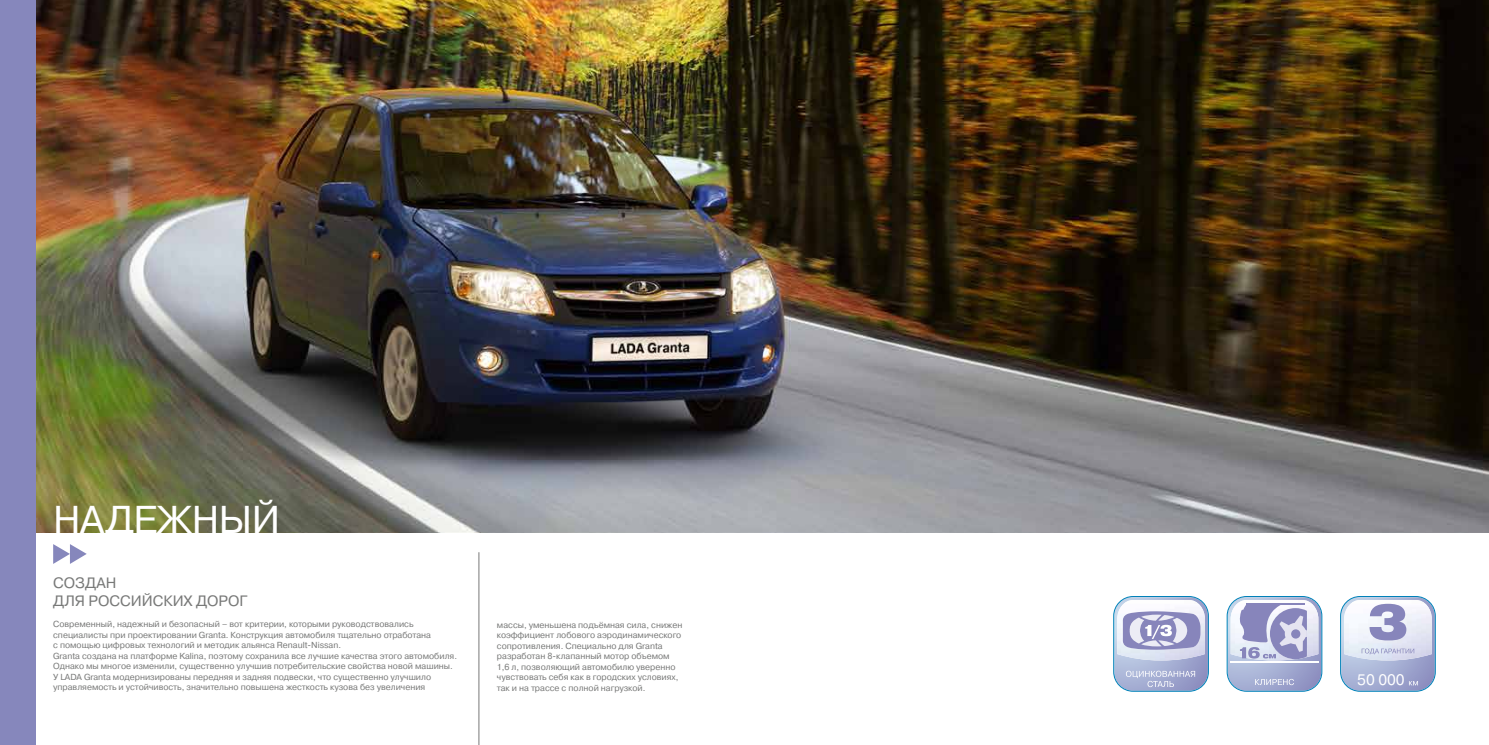
<style>
.page{position:relative;width:1489px;height:745px;background:#fff}
.page>*{position:absolute;margin:0;border:0;box-sizing:border-box;transform-origin:0 0}
.t1{font:900 50.62px "Pragmatica Ext";color:#8785bb}
.t2{font:38.75px "LADA Pragmatica";letter-spacing:-.01em;color:#fff}
.t3{font:15.12px "LADA Pragmatica";color:#fff}
.t4{font:15px/18px "LADA Pragmatica";color:#787978}
.t5{font:8.75px/10.5px "LADA Pragmatica";color:#787978}
</style>
<div class="page">
<img style="left:35px;top:0;width:1453px;height:531px">
<svg style="left:53px;top:544px;width:34px;height:19px"></svg>
<hr style="left:478px;top:552px;width:1px;height:192px;background:#787978">
<div style="left:0;top:0;width:35px;height:744px;background:#8687bc"></div>
<svg style="left:1340px;top:596px;width:95px;height:95px"></svg>
<svg style="left:1113px;top:596px;width:95px;height:95px"></svg>
<svg style="left:1226px;top:596px;width:96px;height:95px"></svg>
<h2 class="t2" style="left:53px;top:495px;width:228px">НАДЕЖНЫЙ</h2>
<h3 class="t4" style="left:53px;top:574px;width:196px">СОЗДАН<br>ДЛЯ РОССИЙСКИХ ДОРОГ</h3>
<p class="t5" style="left:53px;top:619px;width:405px">Современный, надежный и безопасный – вот критерии, которыми руководствовались специалисты при проектировании Granta. Конструкция автомобиля тщательно отработана<br>с помощью цифровых технологий и методик альянса Renault-Nissan.<br>Granta создана на платформе Kalina, поэтому сохранила все лучшие качества этого автомобиля.<br>Однако мы многое изменили, существенно улучшив потребительские свойства новой машины.<br>У LADA Granta модернизированы передняя и задняя подвески, что существенно улучшило управляемость и устойчивость, значительно повышена жесткость кузова без увеличения</p>
<p class="t5" style="left:497px;top:619px;width:187px">массы, уменьшена подъёмная сила, снижен коэффициент лобового аэродинамического сопротивления. Специально для Granta разработан 8-клапанный мотор объемом 1,6 л, позволяющий автомобилю уверенно чувствовать себя как в городских условиях, так и на трассе с полной нагрузкой.</p>
<h1 class="t1" style="left:1367px;top:588px;width:42px">3</h1>
<h3 class="t3" style="left:1356px;top:670px;width:49px">50 000</h3>
</div>
